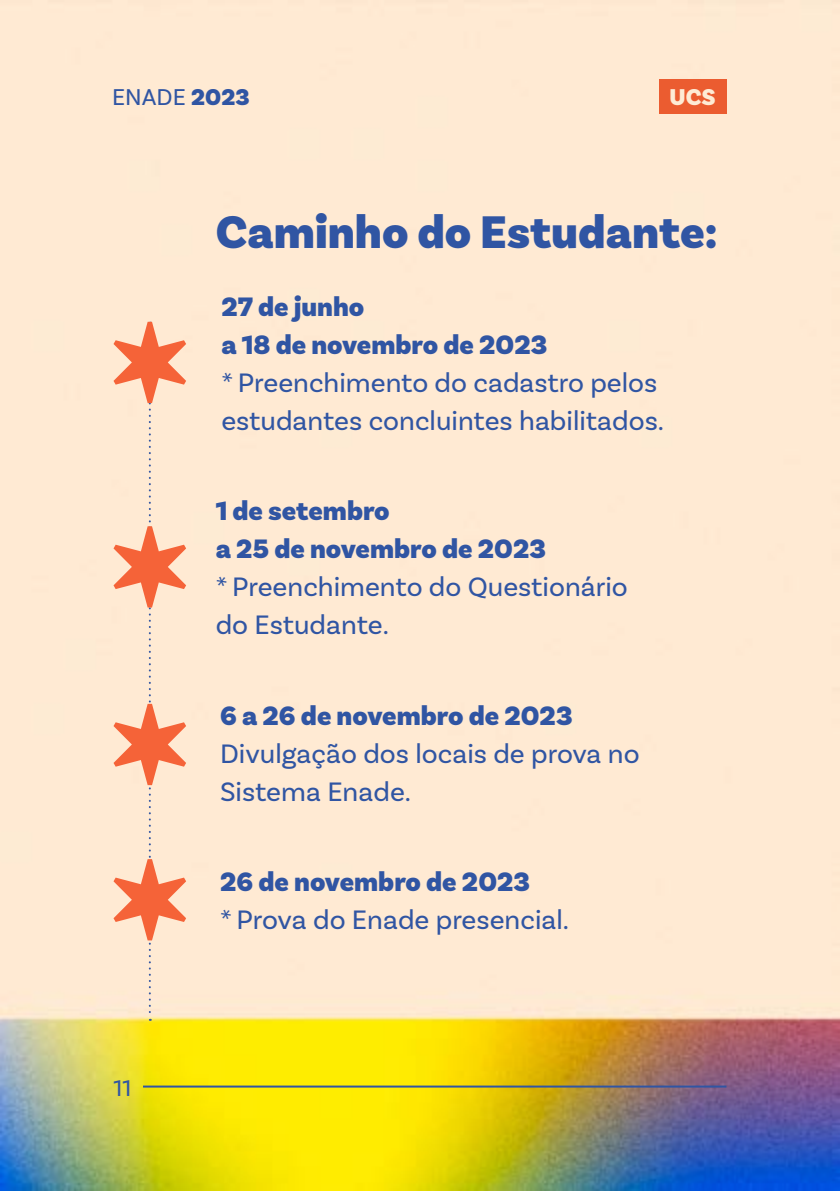
<style>
.page{position:relative;width:840px;height:1191px;background:#fff}
.page>*{position:absolute;margin:0;border:0;box-sizing:border-box;transform-origin:0 0}
.t1{font:900 48px "Basic Sans";color:#3055a3}
.t2{font:28px/38px "Basic Sans";color:#3055a3}
.t3{font:900 28px/38px "Basic Sans";color:#3055a3}
.t4{font:24px "Basic Sans";color:#3055a3}
.t5{font:900 24px "Basic Sans";color:#feebd5}
.s1{font-weight:900}
</style>
<div class="page">
<img style="left:0;top:0;width:839px;height:1191px">
<hr style="left:143px;top:1085px;width:583px;height:2px;background:#3055a3">
<div style="left:658px;top:79px;width:68px;height:34px;background:#eb5c30"></div>
<svg style="left:113px;top:322px;width:73px;height:698px;background:#fbceb3"></svg>
<p class="t4" style="left:112px;top:83px;width:139px">ENADE <span class="s1">2023</span></p>
<p class="t5" style="left:669px;top:83px;width:48px">UCS</p>
<h1 class="t1" style="left:215px;top:203px;width:503px">Caminho do Estudante:</h1>
<p class="t3" style="left:221px;top:288px;width:327px">27 de junho<br>a 18 de novembro de 2023</p>
<p class="t2" style="left:221px;top:363px;width:444px">* Preenchimento do cadastro pelos estudantes concluintes habilitados.</p>
<p class="t3" style="left:215px;top:493px;width:332px">1 de setembro<br>a 25 de novembro de 2023</p>
<p class="t2" style="left:215px;top:568px;width:413px">* Preenchimento do Questionário do Estudante.</p>
<p class="t3" style="left:220px;top:697px;width:354px">6 a 26 de novembro de 2023</p>
<p class="t2" style="left:220px;top:734px;width:421px">Divulgação dos locais de prova no<br>Sistema Enade.</p>
<p class="t4" style="left:113px;top:1073px;width:19px">11</p>
<p class="t3" style="left:220px;top:863px;width:311px">26 de novembro de 2023</p>
<p class="t2" style="left:220px;top:900px;width:350px">* Prova do Enade presencial.</p>
</div>
